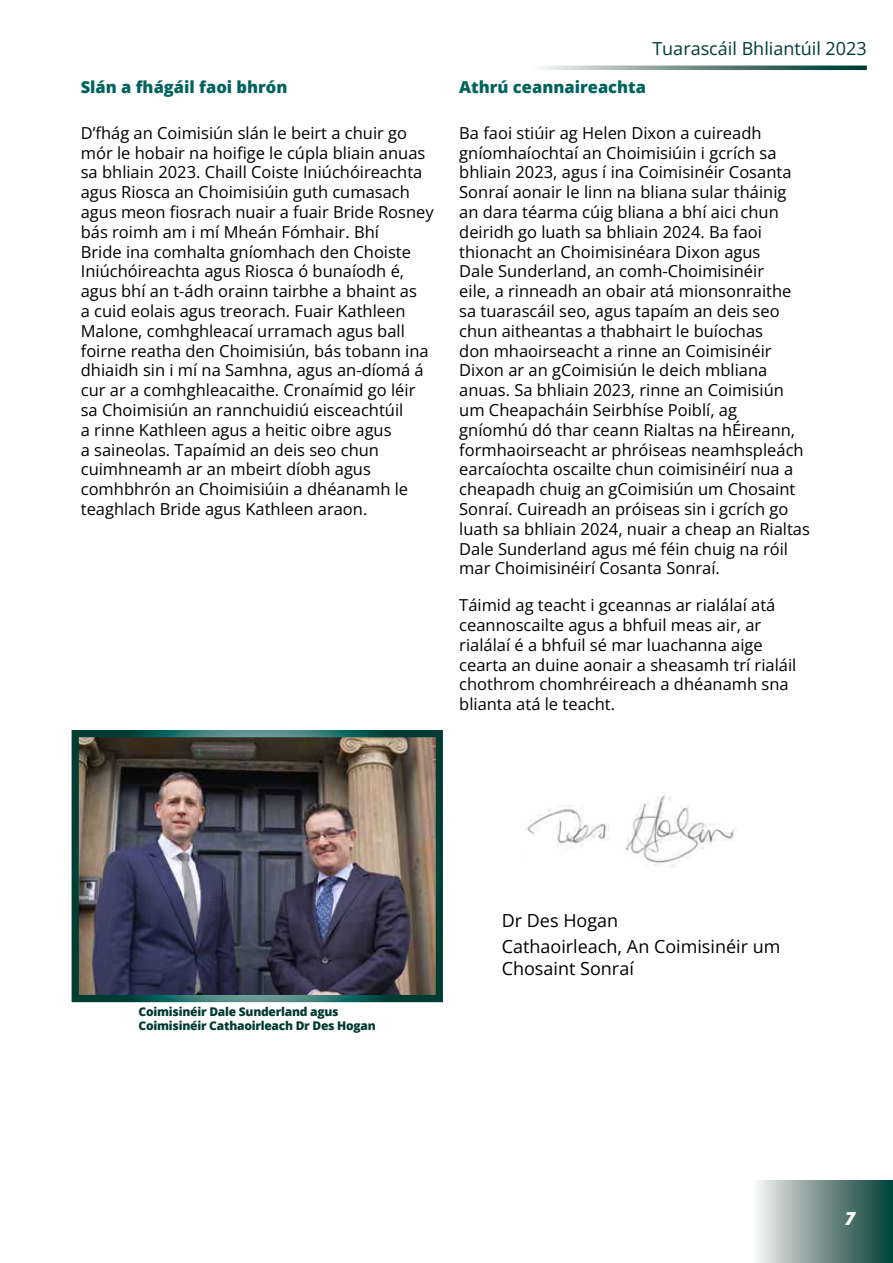
<style>
.page{position:relative;width:893px;height:1263px;background:#fff}
.page>*{position:absolute;margin:0;border:0;box-sizing:border-box;transform-origin:0 0}
.t1{font:18px/21.6px "Open Sans";color:#000}
.t2{font:18px "Open Sans";color:#003a31}
.t3{font:italic 800 18px "Open Sans";color:#fff}
.t4{font:16.5px/19.8px "Open Sans";color:#000}
.t5{font:800 16.5px "Open Sans";color:#00645c}
.t6{font:800 12px/14.4px "Open Sans";letter-spacing:-.02em;color:#003a31}
</style>
<div class="page">
<svg style="left:542px;top:66px;width:325px;height:4px"></svg>
<svg style="left:758px;top:1180px;width:135px;height:83px;background:#76928d"></svg>
<img style="left:80px;top:738px;width:355px;height:256px">
<img style="left:525px;top:795px;width:212px;height:72px">
<h4 class="t5" style="left:81px;top:75px;width:208px">Slán a fhágáil faoi bhrón</h4>
<p class="t4" style="left:81px;top:122px;width:354px">D’fhág an Coimisiún slán le beirt a chuir go mór le hobair na hoifige le cúpla bliain anuas sa bhliain 2023. Chaill Coiste Iniúchóireachta agus Riosca an Choimisiúin guth cumasach agus meon fiosrach nuair a fuair Bride Rosney</p>
<p class="t4" style="left:81px;top:221px;width:300px">bás roimh am i mí Mheán Fómhair. Bhí</p>
<p class="t4" style="left:81px;top:241px;width:338px">Bride ina comhalta gníomhach den Choiste Iniúchóireachta agus Riosca ó bunaíodh é, agus bhí an t-ádh orainn tairbhe a bhaint as a cuid eolais agus treorach. Fuair Kathleen Malone, comhghleacaí urramach agus ball</p>
<p class="t4" style="left:81px;top:340px;width:349px">foirne reatha den Choimisiún, bás tobann ina</p>
<p class="t4" style="left:81px;top:360px;width:344px">dhiaidh sin i mí na Samhna, agus an-díomá á cur ar a comhghleacaithe. Cronaímid go léir</p>
<p class="t4" style="left:81px;top:400px;width:324px">sa Choimisiún an rannchuidiú eisceachtúil</p>
<p class="t4" style="left:81px;top:419px;width:312px">a rinne Kathleen agus a heitic oibre agus</p>
<p class="t4" style="left:81px;top:439px;width:300px">a saineolas. Tapaímid an deis seo chun</p>
<p class="t4" style="left:81px;top:459px;width:292px">cuimhneamh ar an mbeirt díobh agus</p>
<p class="t4" style="left:81px;top:479px;width:329px">comhbhrón an Choimisiúin a dhéanamh le</p>
<p class="t4" style="left:81px;top:499px;width:288px">teaghlach Bride agus Kathleen araon.</p>
<p class="t2" style="left:652px;top:37px;width:216px">Tuarascáil Bhliantúil 2023</p>
<h4 class="t5" style="left:459px;top:75px;width:188px">Athrú ceannaireachta</h4>
<p class="t4" style="left:459px;top:122px;width:334px">Ba faoi stiúir ag Helen Dixon a cuireadh gníomhaíochtaí an Choimisiúin i gcrích sa bhliain 2023, agus í ina Coimisinéir Cosanta Sonraí aonair le linn na bliana sular tháinig an dara téarma cúig bliana a bhí aici chun deiridh go luath sa bhliain 2024. Ba faoi thionacht an Choimisinéara Dixon agus</p>
<p class="t4" style="left:459px;top:261px;width:334px">Dale Sunderland, an comh-Choimisinéir eile, a rinneadh an obair atá mionsonraithe</p>
<p class="t4" style="left:459px;top:301px;width:322px">sa tuarascáil seo, agus tapaím an deis seo</p>
<p class="t4" style="left:459px;top:320px;width:314px">chun aitheantas a thabhairt le buíochas don mhaoirseacht a rinne an Coimisinéir</p>
<p class="t4" style="left:459px;top:360px;width:310px">Dixon ar an gCoimisiún le deich mbliana</p>
<p class="t4" style="left:459px;top:380px;width:326px">anuas. Sa bhliain 2023, rinne an Coimisiún</p>
<p class="t4" style="left:459px;top:400px;width:337px">um Cheapacháin Seirbhíse Poiblí, ag gníomhú dó thar ceann Rialtas na hÉireann,</p>
<p class="t4" style="left:459px;top:439px;width:346px">formhaoirseacht ar phróiseas neamhspleách earcaíochta oscailte chun coimisinéirí nua a</p>
<p class="t4" style="left:459px;top:479px;width:352px">cheapadh chuig an gCoimisiún um Chosaint Sonraí. Cuireadh an próiseas sin i gcrích go luath sa bhliain 2024, nuair a cheap an Rialtas Dale Sunderland agus mé féin chuig na róil</p>
<p class="t4" style="left:459px;top:558px;width:262px">mar Choimisinéirí Cosanta Sonraí.</p>
<p class="t4" style="left:459px;top:595px;width:318px">Táimid ag teacht i gceannas ar rialálaí atá ceannoscailte agus a bhfuil meas air, ar rialálaí é a bhfuil sé mar luachanna aige</p>
<p class="t4" style="left:459px;top:654px;width:339px">cearta an duine aonair a sheasamh trí rialáil chothrom chomhréireach a dhéanamh sna blianta atá le teacht.</p>
<p class="t6" style="left:139px;top:1003px;width:239px">Coimisinéir Dale Sunderland agus<br>Coimisinéir Cathaoirleach Dr Des Hogan</p>
<p class="t1" style="left:502px;top:910px;width:118px">Dr Des Hogan</p>
<p class="t1" style="left:502px;top:935px;width:280px">Cathaoirleach, An Coimisinéir um<br>Chosaint Sonraí</p>
<p class="t3" style="left:845px;top:1205px;width:12px">7</p>
</div>
